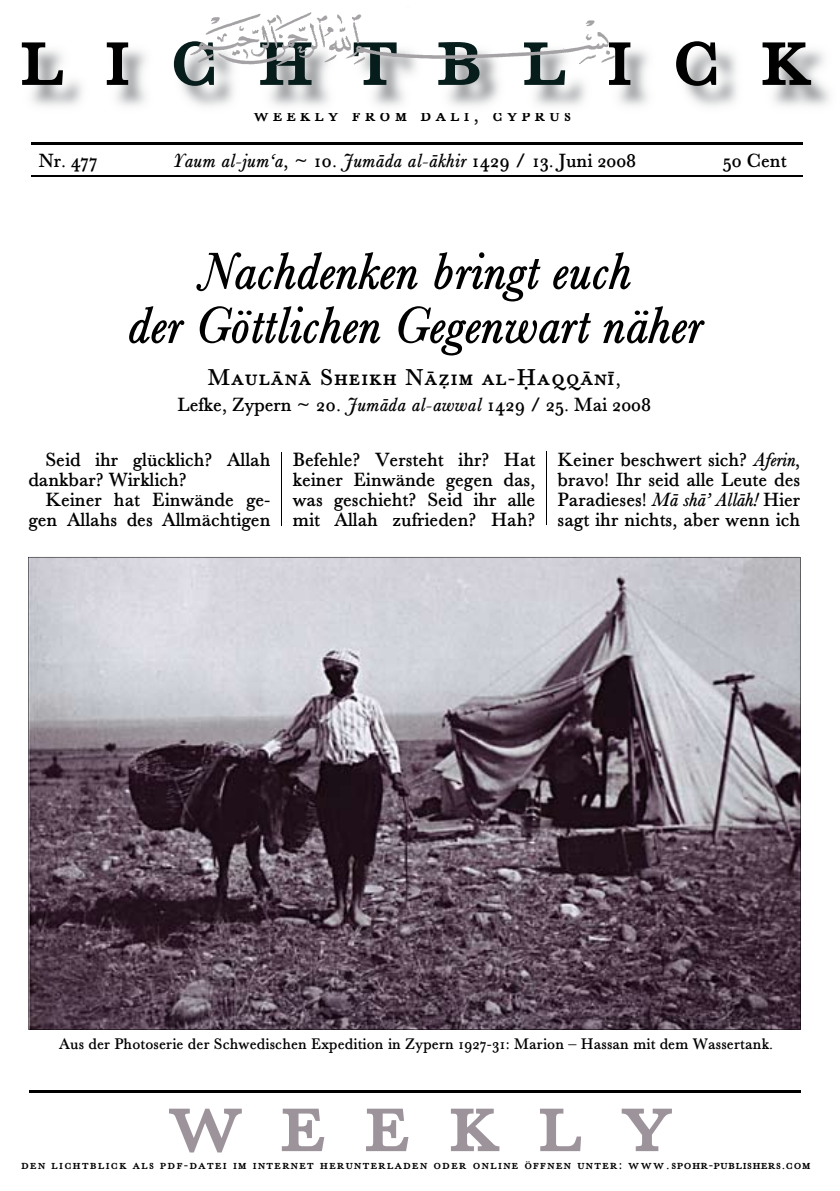
<style>
.page{position:relative;width:840px;height:1191px;background:#fff}
.page>*{position:absolute;margin:0;border:0;box-sizing:border-box;transform-origin:0 0}
.t1{font:98px "Spohr Bleisatz Kapitaelchen";letter-spacing:.4em;color:#000}
.t2{font:98px "Spohr Bleisatz Kapitaelchen";letter-spacing:.4em;color:#9d939b}
.t3{font:54px/54px "Spohr Bleisatz Kursiv";color:#000;text-align:center}
.t4{font:24px "Spohr Bleisatz Kapitaelchen";letter-spacing:.06em;color:#000}
.t5{font:20px/20px "Spohr Bleisatz Normal";color:#000;text-align:justify}
.t6{font:20px "Spohr Bleisatz Kursiv";letter-spacing:.025em;color:#000}
.t7{font:20px "Spohr Bleisatz Kapitaelchen";letter-spacing:.22em;color:#000}
.t8{font:16px "Spohr Bleisatz Normal";letter-spacing:.01em;color:#000}
.t9{font:14px "Spohr Bleisatz Kapitaelchen";letter-spacing:.1em;color:#000}
.s1{color:#071d1b}
.s2{font-family:"Spohr Bleisatz Normal"}
.s3{font-size:20px}
.s4{font-family:"Spohr Bleisatz Kursiv"}
</style>
<div class="page">
<hr style="left:31px;top:176px;width:771px;height:1px;background:#000">
<img style="left:31px;top:49px;width:799px;height:58px">
<img style="left:178px;top:12px;width:437px;height:54px">
<hr style="left:29px;top:1090px;width:771px;height:2px;background:#000">
<hr style="left:31px;top:143px;width:771px;height:2px;background:#000">
<hr style="left:31px;top:175px;width:771px;height:1px;background:#000">
<hr style="left:281px;top:452px;width:1px;height:74px;background:#000">
<hr style="left:546px;top:451px;width:1px;height:73px;background:#000">
<svg style="left:28px;top:557px;width:772px;height:472px;background:#7e737e"></svg>
<h1 class="t1" style="left:20px;top:-12px;width:791px">li<span class="s1">chtbl</span>ick</h1>
<p class="t7" style="left:254px;top:101px;width:318px">weekly from dali, cyprus</p>
<p class="t5" style="left:39px;top:151px;width:60px">Nr. 477</p>
<p class="t6" style="left:173px;top:147px;width:464px">Yaum al-jum‘a<span class="s2">, ~ 10.</span> Jumâda al-âkhir <span class="s2">1429 / 13. Juni 2008</span></p>
<p class="t5" style="left:722px;top:151px;width:65px">50 Cent</p>
<h2 class="t3" style="left:127px;top:246px;width:576px">Nachdenken bringt euch<br>der Göttlichen Gegenwart näher</h2>
<p class="t4" style="left:208px;top:362px;width:414px">Maulânâ Sheikh Nâ|im al-Óaqqânî<span class="s3">,</span></p>
<p class="t5" style="left:177px;top:396px;width:474px">Lefke, Zypern ~ 20. <span class="s4">Jumâda al-awwal</span> 1429 / 25. Mai 2008</p>
<p class="t5" style="left:28px;top:450px;width:243px;text-indent:17px">Seid ihr glücklich? Allah dankbar? Wirklich?</p>
<p class="t5" style="left:28px;top:490px;width:243px;text-align:right">Keiner hat Einwände ge&shy;gen Allahs des Allmächtigen</p>
<p class="t5" style="left:293px;top:450px;width:244px">Befehle? Versteht ihr? Hat keiner Einwände gegen das, was geschieht? Seid ihr alle mit Allah zufrieden? Hah?</p>
<p class="t5" style="left:557px;top:450px;width:244px">Keiner beschwert sich? <span class="s4">Aferin</span>, bravo! Ihr seid alle Leute des Paradieses! <span class="s4">Mâ shâ’ Allâh!</span> Hier sagt ihr nichts, aber wenn ich</p>
<p class="t8" style="left:59px;top:1032px;width:715px">Aus der Photoserie der Schwedischen Expedition in Zypern 1927-31: Marion – Hassan mit dem Wassertank.</p>
<h1 class="t2" style="left:169px;top:1054px;width:504px">weekly</h1>
<p class="t9" style="left:21px;top:1155px;width:790px">den lichtblick als pdf-datei im internet herunterladen oder online öffnen unter: www.spohr-publishers.com</p>
</div>
